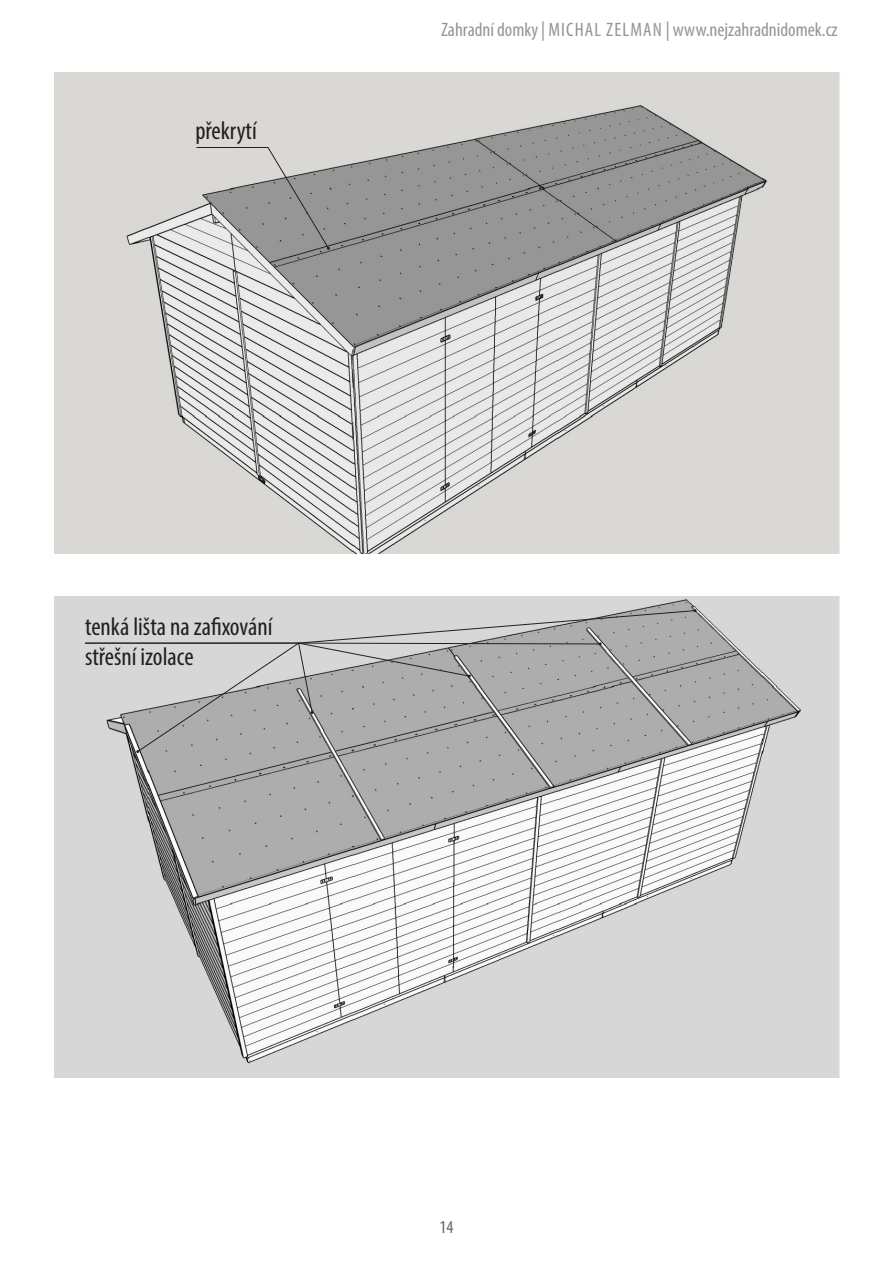
<style>
.page{position:relative;width:893px;height:1263px;background:#fff}
.page>*{position:absolute;margin:0;border:0;box-sizing:border-box;transform-origin:0 0}
.Text_2{font:condensed 25.5px/30.6px "Myriad Pro";color:#231f20}
.t1{font:condensed 19.5px "Myriad Pro";color:#939598}
.t2{font:condensed 18px "Myriad Pro";color:#636366}
</style>
<div class="page">
<img style="left:54px;top:72px;width:786px;height:482px">
<svg style="left:196px;top:147px;width:134px;height:103px;background:#b0afae"></svg>
<img style="left:54px;top:596px;width:786px;height:482px">
<svg style="left:84px;top:609px;width:612px;height:144px;background:#b6b6b6"></svg>
<p class="Text_2" style="left:195px;top:115px;width:63px">překrytí</p>
<p class="t1" style="left:441px;top:18px;width:398px">Zahradní domky | MICHAL ZELMAN | www.nejzahradnidomek.cz</p>
<p class="Text_2" style="left:85px;top:611px;width:189px">tenká lišta na zafixování střešní izolace</p>
<p class="t2" style="left:440px;top:1216px;width:15px">14</p>
</div>
